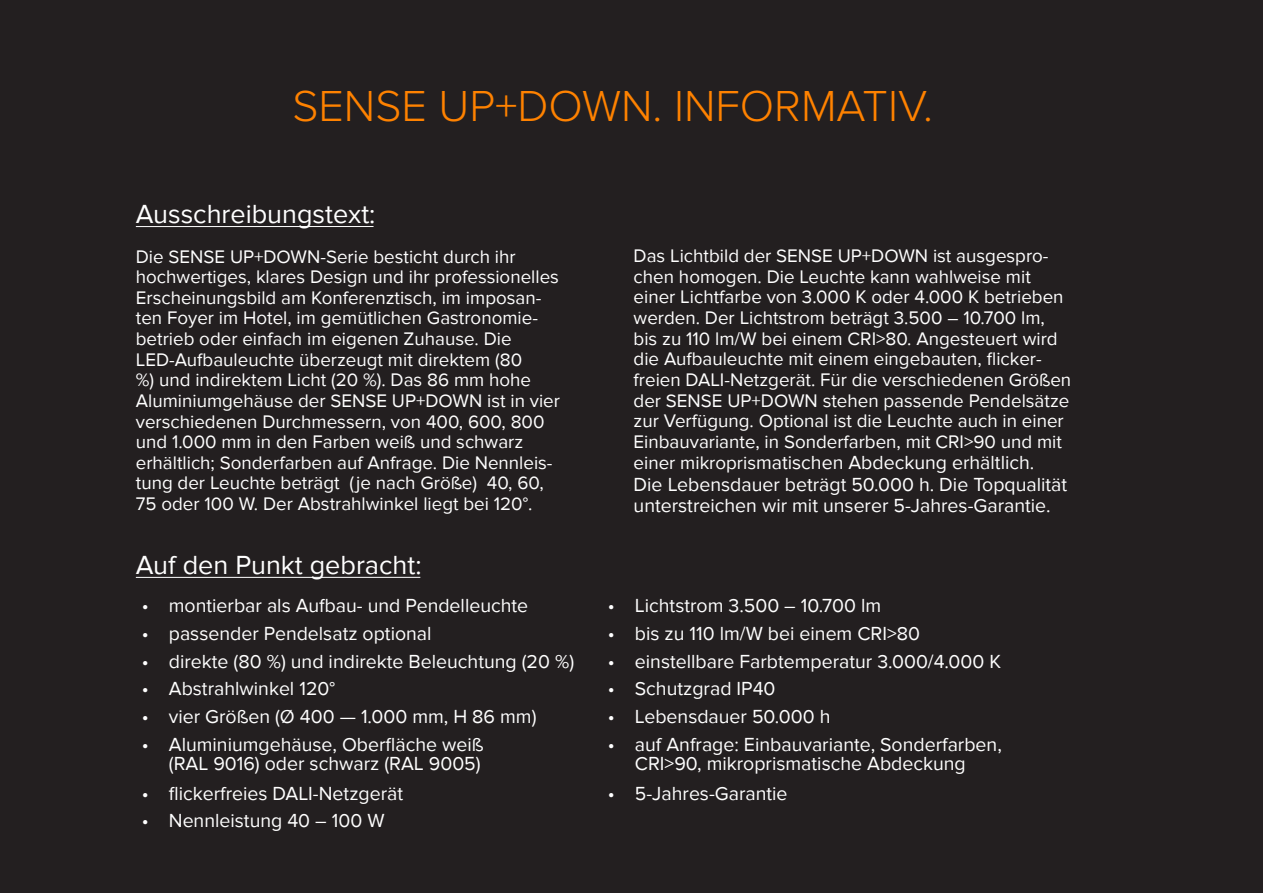
<style>
.page{position:relative;width:1263px;height:893px;background:#231f20}
.page>*{position:absolute;margin:0;border:0;box-sizing:border-box;transform-origin:0 0}
.Subhead_D{font:300 45px "Proxima Nova";color:#ff8200}
.t1{font:27px "Proxima Nova";color:#fff}
.t2{font:19.5px/19.5px "Proxima Nova";color:#fff;text-align:right}
.t3{font:18.75px/20.7px "Proxima Nova";color:#fff}
.s1{font-size:18.75px}
</style>
<div class="page">
<hr style="left:136px;top:226px;width:237px;height:1px;background:#fff">
<hr style="left:136px;top:577px;width:284px;height:1px;background:#fff">
<p class="Subhead_D" style="left:292px;top:80px;width:642px">SENSE UP+DOWN. INFORMATIV.</p>
<p class="t1" style="left:136px;top:199px;width:241px">Ausschreibungstext:</p>
<p class="t3" style="left:136px;top:246px;width:426px">Die SENSE UP+DOWN-Serie besticht durch ihr hochwertiges, klares Design und ihr professionelles Erscheinungsbild am Konferenztisch, im imposan&shy;ten Foyer im Hotel, im gemütlichen Gastronomie&shy;betrieb oder einfach im eigenen Zuhause. Die LED-Aufbauleuchte überzeugt mit direktem (80<br>%) und indirektem Licht (20 %). Das 86 mm hohe Aluminiumgehäuse der SENSE UP+DOWN ist in vier verschiedenen Durchmessern, von 400, 600, 800 und 1.000 mm in den Farben weiß und schwarz erhältlich; Sonderfarben auf Anfrage. Die Nennleis&shy;tung der Leuchte beträgt (je nach Größe) 40, 60, 75 oder 100 W. Der Abstrahlwinkel liegt bei 120°.</p>
<p class="t3" style="left:634px;top:246px;width:439px">Das Lichtbild der SENSE UP+DOWN ist ausgespro&shy;chen homogen. Die Leuchte kann wahlweise mit einer Lichtfarbe von 3.000 K oder 4.000 K betrieben werden. Der Lichtstrom beträgt 3.500 – 10.700 lm, bis zu 110 lm/W bei einem CRI&gt;80. Angesteuert wird die Aufbauleuchte mit einem eingebauten, flicker&shy;freien DALI-Netzgerät. Für die verschiedenen Größen der SENSE UP+DOWN stehen passende Pendelsätze zur Verfügung. Optional ist die Leuchte auch in einer Einbauvariante, in Sonderfarben, mit CRI&gt;90 und mit</p>
<p class="t2" style="left:634px;top:452px;width:435px;line-height:21.5px;text-align:left"><span class="s1">einer mikropris</span>matischen Abdeckung erhältlich.<br>Die Lebensdauer beträgt 50.000 h. Die Topqualität unterstreichen wir mit unserer 5-Jahres-Garantie.</p>
<p class="t1" style="left:136px;top:550px;width:287px">Auf den Punkt gebracht:</p>
<p class="t2" style="left:142px;top:596px;width:388px">• montierbar als Aufbau- und Pendelleuchte</p>
<p class="t2" style="left:608px;top:596px;width:275px">• Lichtstrom 3.500 – 10.700 lm</p>
<p class="t2" style="left:142px;top:624px;width:291px">• passender Pendelsatz optional</p>
<p class="t2" style="left:608px;top:624px;width:314px">• bis zu 110 lm/W bei einem CRI&gt;80</p>
<p class="t2" style="left:142px;top:652px;width:434px">• direkte (80 %) und indirekte Beleuchtung (20 %)</p>
<p class="t2" style="left:608px;top:652px;width:395px">• einstellbare Farbtemperatur 3.000/4.000 K</p>
<p class="t2" style="left:142px;top:679px;width:195px">• Abstrahlwinkel 120°</p>
<p class="t2" style="left:608px;top:679px;width:169px">• Schutzgrad IP40</p>
<p class="t2" style="left:142px;top:707px;width:396px">• vier Größen (Ø 400 — 1.000 mm, H 86 mm)</p>
<p class="t2" style="left:608px;top:707px;width:224px">• Lebensdauer 50.000 h</p>
<p class="t2" style="left:142px;top:735px;width:343px">• Aluminiumgehäuse, Oberfläche weiß (RAL 9016) oder schwarz (RAL 9005)</p>
<p class="t2" style="left:608px;top:735px;width:395px;text-align:center">• auf Anfrage: Einbauvariante, Sonderfarben,<br>CRI&gt;90, mikroprismatische Abdeckung</p>
<p class="t2" style="left:142px;top:784px;width:263px">• flickerfreies DALI-Netzgerät</p>
<p class="t2" style="left:608px;top:784px;width:181px">• 5-Jahres-Garantie</p>
<p class="t2" style="left:142px;top:811px;width:244px">• Nennleistung 40 – 100 W</p>
</div>
